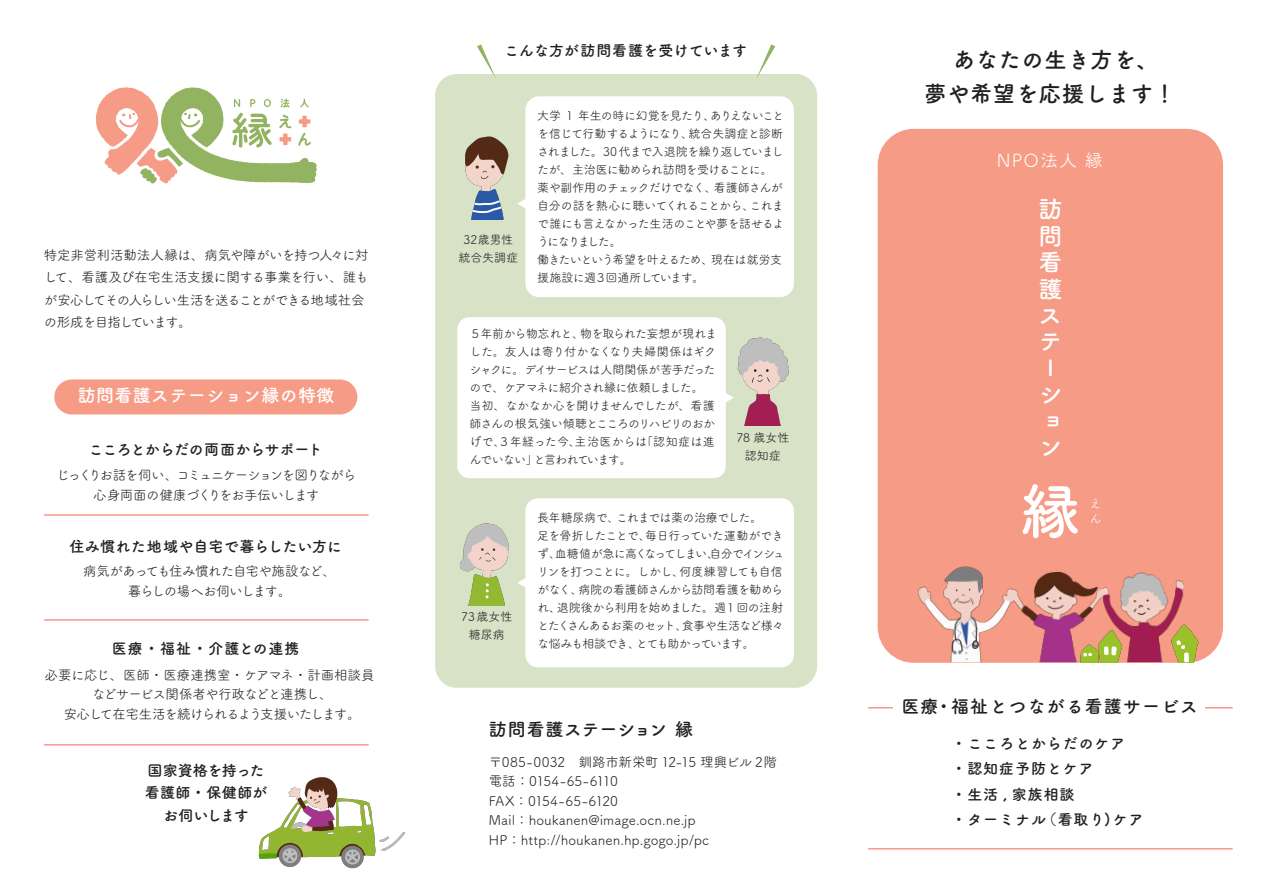
<style>
.page{position:relative;width:1263px;height:893px;background:#fff}
.page>*{position:absolute;margin:0;border:0;box-sizing:border-box;transform-origin:0 0}
.t1{font:60.15px "Tsuku A Rd Gothic Std B";color:#fff}
.t2{font:24px/26.4px "Tsuku A Rd Gothic Std B";color:#fff}
.t3{font:22.5px/34.5px "Tsuku A Rd Gothic Std B";letter-spacing:.02em;color:#231f20;text-align:center}
.t4{font:18px "Tsuku A Rd Gothic Std B";letter-spacing:.06em;color:#231f20}
.t5{font:18px "Tsuku A Rd Gothic Std B";letter-spacing:.02em;color:#fff}
.t6{font:18px "Tsuku A Rd Gothic Std B";letter-spacing:-.005em;color:#231f20}
.t7{font:18px "Tsuku A Rd Gothic Std R";letter-spacing:.06em;color:#fff}
.t8{font:15px/25.5px "Tsuku A Rd Gothic Std B";letter-spacing:.06em;color:#231f20}
.t9{font:15px "Tsuku A Rd Gothic Std B";letter-spacing:.02em;color:#231f20}
.t10{font:15px/22.5px "Tsuku A Rd Gothic Std B";letter-spacing:-.015em;color:#231f20;text-align:center}
.t11{font:15px "Tsuku A Rd Gothic Std B";letter-spacing:-.035em;color:#231f20}
.t12{font:15px "Tsuku A Rd Gothic Std B";letter-spacing:.055em;color:#231f20}
.t13{font:13.5px/22.5px "Tsuku A Rd Gothic Std R";letter-spacing:-.04em;color:#231f20}
.t14{font:13.5px/19.5px "Tsuku A Rd Gothic Std R";letter-spacing:.005em;color:#231f20}
.t15{font:13.5px/19.5px "Tsuku A Rd Gothic Std R";letter-spacing:-.06em;color:#231f20;text-align:center}
.t16{font:13.5px/19.5px "Tsuku A Rd Gothic Std R";letter-spacing:-.105em;color:#231f20;text-align:center}
.t17{font:12px/18px "Tsuku A Rd Gothic Std R";letter-spacing:-.06em;color:#231f20}
.t18{font:12px/18px "Tsuku A Rd Gothic Std R";letter-spacing:.005em;color:#231f20;text-align:center}
.t19{font:12px/18px "Tsuku A Rd Gothic Std R";color:#231f20;text-align:center}
.t20{font:12px/14.7px "Tsuku A Rd Gothic Std R";color:#fff}
</style>
<div class="page">
<div style="left:878px;top:129px;width:345px;height:534px;background:#f69b86;border-radius:36px"></div>
<hr style="left:868px;top:707px;width:364px;height:1px;background:#f69b86">
<hr style="left:868px;top:848px;width:364px;height:1px;background:#f69b86">
<div style="left:893px;top:699px;width:312px;height:18px;background:#fff"></div>
<div style="left:54px;top:379px;width:303px;height:35px;background:#f69b86;border-radius:17px"></div>
<svg style="left:96px;top:87px;width:221px;height:96px"></svg>
<hr style="left:44px;top:514px;width:325px;height:2px;background:#f69b86">
<hr style="left:44px;top:619px;width:325px;height:2px;background:#f69b86">
<hr style="left:44px;top:744px;width:325px;height:2px;background:#f69b86">
<div style="left:435px;top:74px;width:382px;height:614px;background:#d8e2c7;border-radius:22px"></div>
<div style="left:525px;top:96px;width:269px;height:201px;background:#fff;border-radius:14px"></div>
<svg style="left:517px;top:197px;width:9px;height:14px"></svg>
<div style="left:525px;top:498px;width:269px;height:169px;background:#fff;border-radius:13px"></div>
<svg style="left:522px;top:576px;width:4px;height:14px"></svg>
<div style="left:457px;top:317px;width:269px;height:161px;background:#fff;border-radius:12px"></div>
<svg style="left:725px;top:391px;width:9px;height:14px"></svg>
<svg style="left:477px;top:44px;width:19px;height:35px"></svg>
<svg style="left:756px;top:44px;width:19px;height:35px"></svg>
<img style="left:465px;top:136px;width:44px;height:83px">
<img style="left:258px;top:777px;width:147px;height:92px">
<img style="left:737px;top:337px;width:52px;height:88px">
<img style="left:460px;top:523px;width:62px;height:83px">
<img style="left:918px;top:566px;width:304px;height:96px">
<img style="left:1167px;top:624px;width:32px;height:38px">
<img style="left:1078px;top:644px;width:19px;height:18px">
<img style="left:1097px;top:628px;width:27px;height:34px">
<p class="t13" style="left:44px;top:242px;width:326px">特定非営利活動法人縁は、病気や障がいを持つ人々に対して、看護及び在宅生活支援に関する事業を行い、誰もが安心してその人らしい生活を送ることができる地域社会の形成を目指しています。</p>
<h3 class="t5" style="left:78px;top:382px;width:258px">訪問看護ステーション縁の特徴</h3>
<p class="t11" style="left:89px;top:437px;width:236px">こころとからだの両面からサポート</p>
<p class="t16" style="left:56px;top:464px;width:301px">じっくりお話を伺い、コミュニケーションを図りながら心身両面の健康づくりをお手伝いします</p>
<p class="t9" style="left:69px;top:535px;width:274px">住み慣れた地域や自宅で暮らしたい方に</p>
<p class="t13" style="left:83px;top:560px;width:255px;line-height:19.5px;text-align:center">病気があっても住み慣れた自宅や施設など、暮らしの場へお伺いします。</p>
<p class="t12" style="left:112px;top:636px;width:189px">医療・福祉・介護との連携</p>
<p class="t15" style="left:45px;top:664px;width:332px">必要に応じ、医師・医療連携室・ケアマネ・計画相談員などサービス関係者や行政などと連携し、<br>安心して在宅生活を続けられるよう支援いたします。</p>
<p class="t10" style="left:145px;top:758px;width:124px">国家資格を持った看護師・保健師がお伺いします</p>
<p class="t9" style="left:504px;top:38px;width:245px">こんな方が訪問看護を受けています</p>
<p class="t18" style="left:458px;top:229px;width:61px">32歳男性統合失調症</p>
<p class="t17" style="left:537px;top:106px;width:249px">大学 1 年生の時に幻覚を見たり、ありえないことを信じて行動するようになり、統合失調症と診断されました。30代まで入退院を繰り返していましたが、主治医に勧められ訪問を受けることに。薬や副作用のチェックだけでなく、看護師さんが自分の話を熱心に聴いてくれることから、これまで誰にも言えなかった生活のことや夢を話せるようになりました。<br>働きたいという希望を叶えるため、現在は就労支援施設に週３回通所しています。</p>
<p class="t17" style="left:470px;top:324px;width:249px">５年前から物忘れと、物を取られた妄想が現れました。友人は寄り付かなくなり夫婦関係はギクシャクに。デイサービスは人間関係が苦手だったので、ケアマネに紹介され縁に依頼しました。当初、なかなか心を開けませんでしたが、看護師さんの根気強い傾聴とこころのリハビリのおかげで、３年経った今、主治医からは「認知症は進んでいない」と言われています。</p>
<p class="t17" style="left:736px;top:428px;width:55px;text-align:center">78 歳女性認知症</p>
<p class="t19" style="left:461px;top:607px;width:53px">73歳女性糖尿病</p>
<p class="t17" style="left:537px;top:508px;width:249px">長年糖尿病で、これまでは薬の治療でした。<br>足を骨折したことで、毎日行っていた運動ができず、血糖値が急に高くなってしまい、自分でインシュリンを打つことに。しかし、何度練習しても自信がなく、病院の看護師さんから訪問看護を勧められ、退院後から利用を始めました。週1 回の注射とたくさんあるお薬のセット、食事や生活など様々な悩みも相談でき、とても助かっています。</p>
<h3 class="t6" style="left:489px;top:715px;width:206px">訪問看護ステーション 縁</h3>
<p class="t14" style="left:489px;top:751px;width:290px">〒085-0032　釧路市新栄町 12-15 理興ビル 2階電話：0154-65-6110<br>FAX：0154-65-6120<br>Mail：houkanen@image.ocn.ne.jp<br>HP：http://houkanen.hp.gogo.jp/pc</p>
<h3 class="t3" style="left:924px;top:41px;width:253px">あなたの生き方を、<br>夢や希望を応援します！</h3>
<h3 class="t7" style="left:997px;top:147px;width:108px">NPO法人 縁</h3>
<h2 class="t2" style="left:1038px;top:195px;width:24px">訪問看護ステーション</h2>
<h1 class="t1" style="left:1020px;top:465px;width:59px">縁</h1>
<p class="t20" style="left:1089px;top:495px;width:13px">えん</p>
<h3 class="t4" style="left:901px;top:692px;width:298px">医療・福祉とつながる看護サービス</h3>
<p class="t8" style="left:951px;top:729px;width:194px">・こころとからだのケア・認知症予防とケア<br>・生活 , 家族相談<br>・ターミナル（看取り)ケア</p>
</div>
